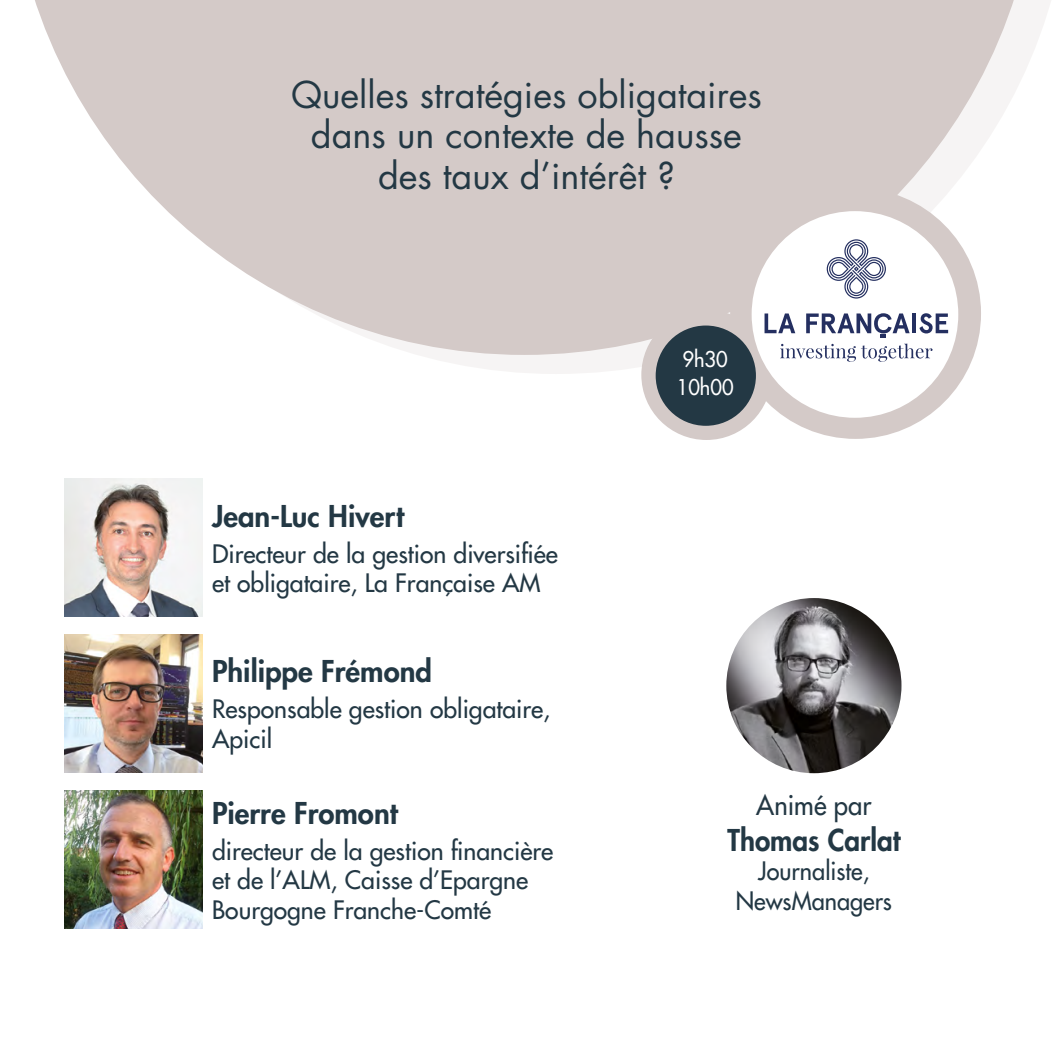
<style>
.page{position:relative;width:1053px;height:1053px;background:#fff}
.page>*{position:absolute;margin:0;border:0;box-sizing:border-box;transform-origin:0 0}
.t1{font:36px/40.5px "Futura";color:#233844;text-align:center}
.t2{font:800 29.25px "Futura";color:#233844}
.t3{font:800 29.25px "Futura";color:#233844;scale:.95 1}
.t4{font:27px "Futura";color:#233844;scale:.95 1}
.t5{font:24.75px/29.7px "Futura";color:#233844}
.t6{font:24.75px/29.7px "Futura";color:#233844;text-align:center;scale:.95 1}
.t7{font:21.15px/27.7px "Futura";color:#fff;scale:.95 1}
</style>
<div class="page">
<img style="left:64px;top:478px;width:139px;height:138px">
<img style="left:64px;top:634px;width:139px;height:138px">
<img style="left:64px;top:790px;width:139px;height:138px">
<img style="left:726px;top:598px;width:175px;height:175px;border-radius:88px">
<svg style="left:421px;top:0;width:630px;height:374px"></svg>
<svg style="left:35px;top:0;width:1004px;height:355px;fill:#d4cac8"></svg>
<div style="left:730px;top:188px;width:250px;height:251px;background:#d4cac8;border-radius:50%"></div>
<div style="left:641px;top:310px;width:130px;height:130px;background:#d4cac8;border-radius:50%"></div>
<div style="left:751px;top:211px;width:207px;height:207px;background:#fff;border-radius:50%"></div>
<div style="left:655px;top:325px;width:100px;height:101px;background:#233844;border-radius:50px"></div>
<svg style="left:764px;top:313px;width:184px;height:49px"></svg>
<svg style="left:826px;top:239px;width:59px;height:59px"></svg>
<h1 class="t1" style="left:291px;top:75px;width:472px">Quelles stratégies obligataires dans un contexte de hausse des taux d’intérêt ?</h1>
<p class="t2" style="left:212px;top:496px;width:194px">Jean-Luc Hivert</p>
<p class="t5" style="left:212px;top:538px;width:347px">Directeur de la gestion diversifiée et obligataire, La Française AM</p>
<p class="t2" style="left:212px;top:651px;width:221px">Philippe Frémond</p>
<p class="t5" style="left:212px;top:694px;width:340px">Responsable gestion obligataire,<br>Apicil</p>
<p class="t2" style="left:212px;top:793px;width:187px">Pierre Fromont</p>
<p class="t5" style="left:212px;top:835px;width:343px">directeur de la gestion financière et de l’ALM, Caisse d’Epargne<br>Bourgogne Franche-Comté</p>
<p class="t7" style="left:676px;top:345px;width:61px">9h30<br>10h00</p>
<p class="t4" style="left:756px;top:787px;width:123px">Animé par</p>
<p class="t3" style="left:727px;top:820px;width:183px">Thomas Carlat</p>
<p class="t6" style="left:735px;top:856px;width:166px">Journaliste,<br>NewsManagers</p>
</div>
